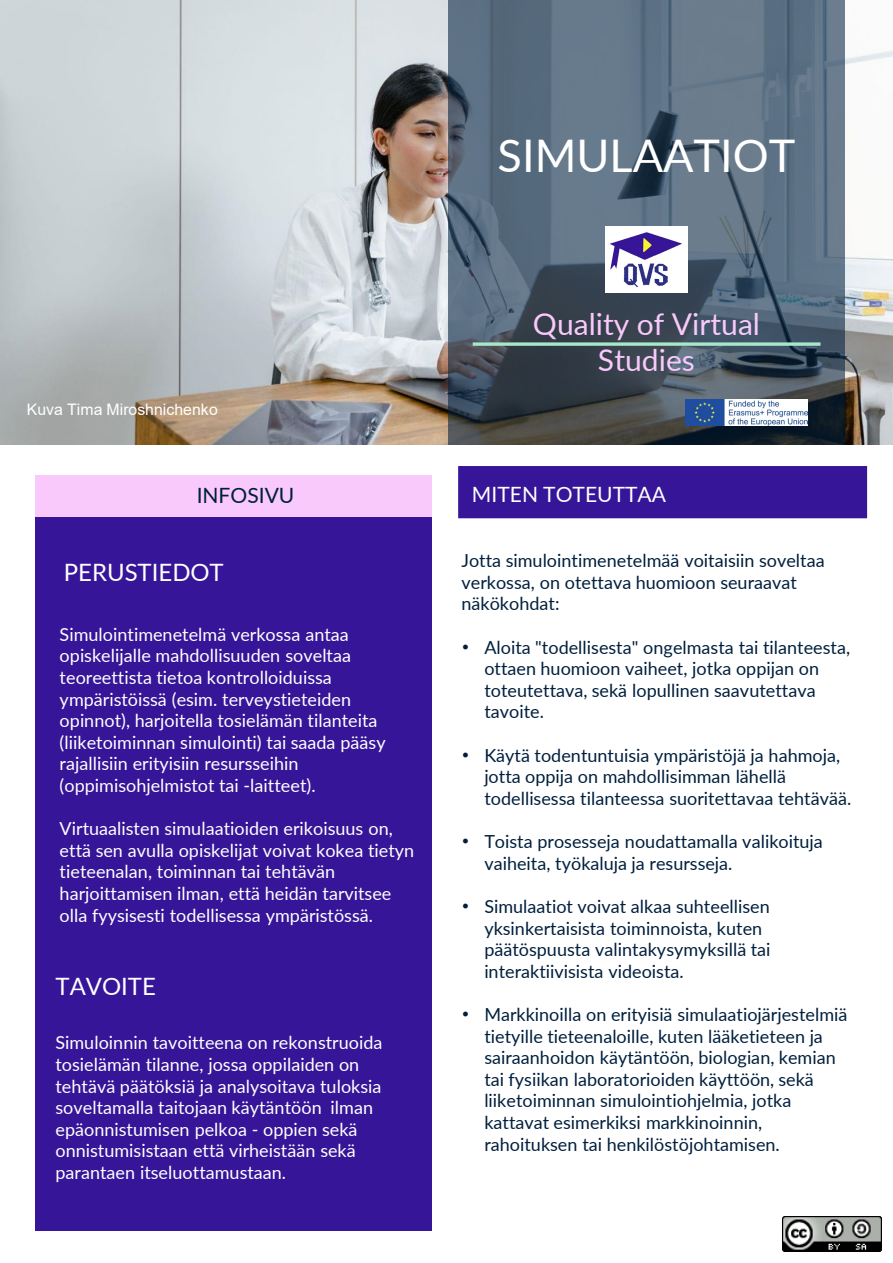
<style>
.page{position:relative;width:893px;height:1263px;background:#fff}
.page>*{position:absolute;margin:0;border:0;box-sizing:border-box;transform-origin:0 0}
.t1{font:45px "Lato";color:#fff}
.t2{font:30px/36px "Lato";color:#f9c9fb;text-align:center}
.t3{font:24px "Lato";color:#fff}
.t4{font:21px "Lato";color:#fff}
.t5{font:21px "Lato";color:#001f3d}
.t6{font:18px/21.6px "Lato";color:#001f3d}
.t7{font:18px/21.6px "Lato";color:#fff}
.t8{font:15.9px "Arial";color:#fff}
.s1{font-family:"Arial";font-size:19.5px}
</style>
<div class="page">
<img style="left:0;top:0;width:893px;height:444px">
<div style="left:448px;top:0;width:396px;height:444px;background:#001f3d;opacity:.57"></div>
<svg style="left:473px;top:342px;width:347px;height:4px"></svg>
<div style="left:458px;top:466px;width:409px;height:52px;background:#371598"></div>
<img style="left:686px;top:400px;width:122px;height:26px">
<img style="left:605px;top:227px;width:83px;height:65px">
<div style="left:35px;top:475px;width:396px;height:43px;background:#f9c9fb"></div>
<div style="left:35px;top:517px;width:396px;height:714px;background:#371598"></div>
<img style="left:782px;top:1216px;width:99px;height:35px">
<p class="t1" style="left:498px;top:123px;width:299px">SIMULAATIOT</p>
<p class="t8" style="left:27px;top:399px;width:192px">Kuva Tima Miroshnichenko</p>
<p class="t5" style="left:197px;top:480px;width:99px">INFOSIVU</p>
<p class="t3" style="left:64px;top:555px;width:161px">PERUSTIEDOT</p>
<p class="t7" style="left:60px;top:623px;width:327px">Simulointimenetelmä verkossa antaa opiskelijalle mahdollisuuden soveltaa teoreettista tietoa kontrolloiduissa ympäristöissä (esim. terveystieteiden opinnot), harjoitella tosielämän tilanteita (liiketoiminnan simulointi) tai saada pääsy rajallisiin erityisiin resursseihin (oppimisohjelmistot tai -laitteet).</p>
<p class="t7" style="left:60px;top:817px;width:356px">Virtuaalisten simulaatioiden erikoisuus on, että sen avulla opiskelijat voivat kokea tietyn tieteenalan, toiminnan tai tehtävän harjoittamisen ilman, että heidän tarvitsee olla fyysisesti todellisessa ympäristössä.</p>
<p class="t3" style="left:55px;top:969px;width:102px">TAVOITE</p>
<p class="t7" style="left:55px;top:1031px;width:328px">Simuloinnin tavoitteena on rekonstruoida tosielämän tilanne, jossa oppilaiden on tehtävä päätöksiä ja analysoitava tuloksia soveltamalla taitojaan käytäntöön ilman epäonnistumisen pelkoa - oppien sekä onnistumisistaan että virheistään sekä parantaen itseluottamustaan.</p>
<p class="t2" style="left:533px;top:305px;width:229px">Quality of Virtual<br>Studies</p>
<p class="t4" style="left:472px;top:480px;width:196px">MITEN TOTEUTTAA</p>
<p class="t6" style="left:461px;top:549px;width:365px">Jotta simulointimenetelmää voitaisiin soveltaa verkossa, on otettava huomioon seuraavat näkökohdat:</p>
<p class="t6" style="left:484px;top:636px;width:367px;text-indent:-22px"><span class="s1">•</span> Aloita "todellisesta" ongelmasta tai tilanteesta, ottaen huomioon vaiheet, jotka oppijan on toteutettava, sekä lopullinen saavutettava tavoite.</p>
<p class="t6" style="left:484px;top:744px;width:368px;text-indent:-22px"><span class="s1">•</span> Käytä todentuntuisia ympäristöjä ja hahmoja, jotta oppija on mahdollisimman lähellä todellisessa tilanteessa suoritettavaa tehtävää.</p>
<p class="t6" style="left:484px;top:830px;width:340px;text-indent:-22px"><span class="s1">•</span> Toista prosesseja noudattamalla valikoituja vaiheita, työkaluja ja resursseja.</p>
<p class="t6" style="left:484px;top:895px;width:288px;text-indent:-22px"><span class="s1">•</span> Simulaatiot voivat alkaa suhteellisen yksinkertaisista toiminnoista, kuten päätöspuusta valintakysymyksillä tai interaktiivisista videoista.</p>
<p class="t6" style="left:484px;top:1003px;width:365px;text-indent:-22px"><span class="s1">•</span> Markkinoilla on erityisiä simulaatiojärjestelmiä tietyille tieteenaloille, kuten lääketieteen ja sairaanhoidon käytäntöön, biologian, kemian tai fysiikan laboratorioiden käyttöön, sekä liiketoiminnan simulointiohjelmia, jotka kattavat esimerkiksi markkinoinnin, rahoituksen tai henkilöstöjohtamisen.</p>
</div>
